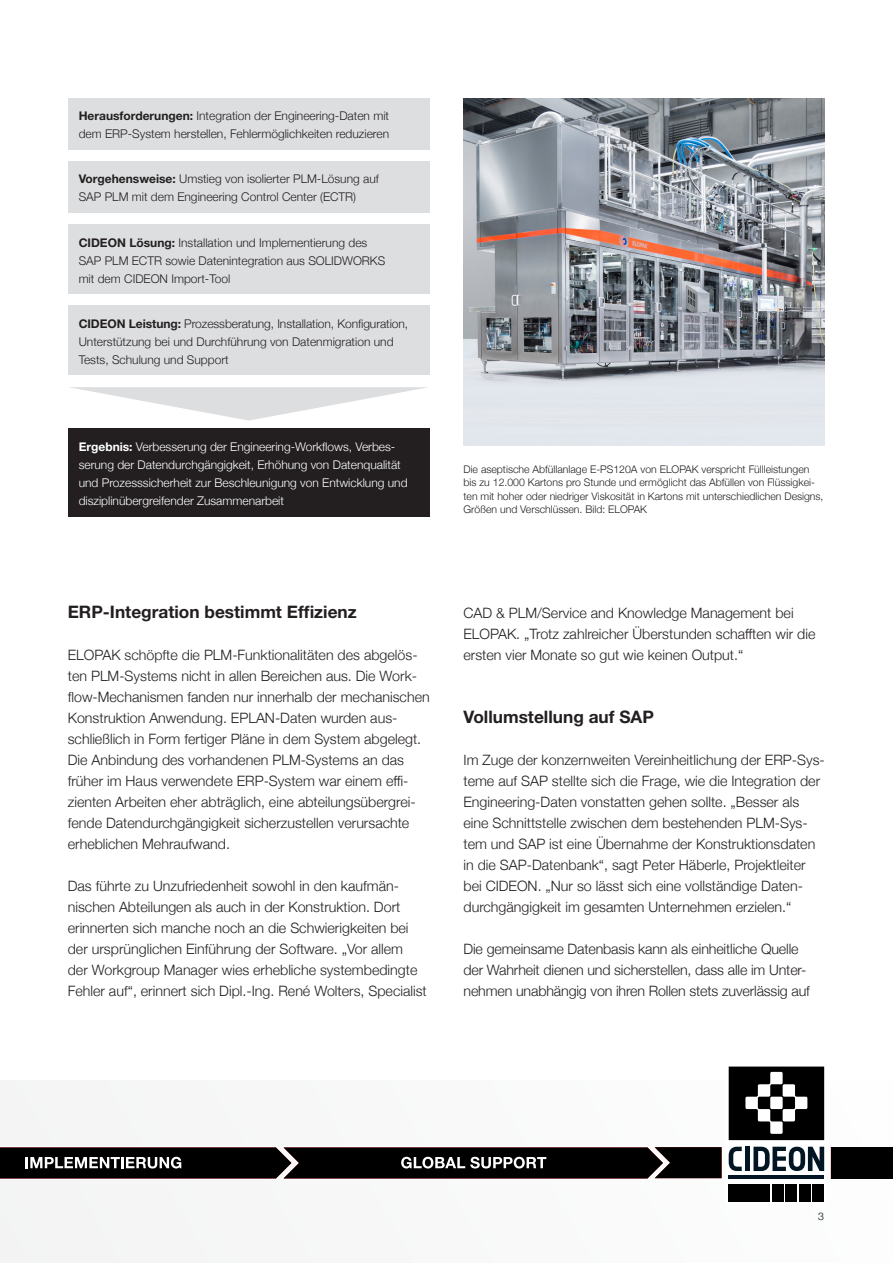
<style>
.page{position:relative;width:893px;height:1263px;background:#fff}
.page>*{position:absolute;margin:0;border:0;box-sizing:border-box;transform-origin:0 0}
.t1{font:700 17.25px "Helvetica Neue";color:#231f20}
.t2{font:300 14.25px/21px "Helvetica Neue";color:#231f20}
.t3{font:300 12px/18px "Helvetica Neue";color:#231f20}
.t4{font:300 12px/18px "Helvetica Neue";color:#fff}
.t5{font:300 10.5px/13.5px "Helvetica Neue";color:#231f20}
.t6{font:300 10.5px "Helvetica Neue";color:#000}
.s1{font-weight:700}
</style>
<div class="page">
<div style="left:0;top:1080px;width:893px;height:183px;background:#f8f8f9"></div>
<svg style="left:830px;top:1146px;width:63px;height:33px"></svg>
<div style="left:832px;top:1147px;width:61px;height:31px;background:#000"></div>
<svg style="left:0;top:1147px;width:722px;height:32px"></svg>
<svg style="left:728px;top:1066px;width:97px;height:136px"></svg>
<svg style="left:729px;top:1066px;width:95px;height:74px"></svg>
<hr style="left:729px;top:1175px;width:95px;height:4px;background:#011622">
<svg style="left:729px;top:1147px;width:13px;height:24px"></svg>
<div style="left:745px;top:1147px;width:5px;height:24px;background:#011622"></div>
<svg style="left:753px;top:1147px;width:71px;height:24px"></svg>
<div style="left:812px;top:1184px;width:12px;height:17px;background:#000"></div>
<div style="left:799px;top:1184px;width:12px;height:17px;background:#000"></div>
<div style="left:785px;top:1184px;width:12px;height:17px;background:#000"></div>
<div style="left:772px;top:1184px;width:12px;height:17px;background:#000"></div>
<div style="left:729px;top:1184px;width:41px;height:17px;background:#000"></div>
<div style="left:68px;top:98px;width:361px;height:51px;background:#dddee0"></div>
<div style="left:68px;top:161px;width:361px;height:52px;background:#dddee0"></div>
<div style="left:68px;top:224px;width:361px;height:70px;background:#dddee0"></div>
<div style="left:68px;top:306px;width:361px;height:69px;background:#dddee0"></div>
<div style="left:68px;top:428px;width:361px;height:89px;background:#231f20"></div>
<svg style="left:70px;top:387px;width:358px;height:34px"></svg>
<img style="left:463px;top:98px;width:362px;height:347px">
<p class="t3" style="left:79px;top:106px;width:312px"><span class="s1">Herausforderungen:</span> Integration der Engineering-Daten mit</p>
<p class="t3" style="left:79px;top:124px;width:312px">dem ERP-System herstellen, Fehlermöglichkeiten reduzieren</p>
<p class="t3" style="left:79px;top:169px;width:302px"><span class="s1">Vorgehensweise:</span> Umstieg von isolierter PLM-Lösung auf</p>
<p class="t3" style="left:79px;top:187px;width:279px">SAP PLM mit dem Engineering Control Center (ECTR)</p>
<p class="t3" style="left:79px;top:233px;width:290px"><span class="s1">CIDEON Lösung:</span> Installation und Implementierung des</p>
<p class="t3" style="left:79px;top:251px;width:308px">SAP PLM ECTR sowie Datenintegration aus SOLIDWORKS</p>
<p class="t3" style="left:79px;top:269px;width:153px">mit dem CIDEON Import-Tool</p>
<p class="t3" style="left:79px;top:314px;width:331px"><span class="s1">CIDEON Leistung:</span> Prozessberatung, Installation, Konfiguration,<br>Unterstützung bei und Durchführung von Datenmigration und<br>Tests, Schulung und Support</p>
<p class="t4" style="left:79px;top:436px;width:330px"><span class="s1">Ergebnis:</span> Verbesserung der Engineering-Workflows, Verbes&shy;serung der Datendurchgängigkeit, Erhöhung von Datenqualität und Prozesssicherheit zur Beschleunigung von Entwicklung und disziplinübergreifender Zusammenarbeit</p>
<p class="t5" style="left:463px;top:461px;width:362px">Die aseptische Abfüllanlage E-PS120A von ELOPAK verspricht Füllleistungen bis zu 12.000 Kartons pro Stunde und ermöglicht das Abfüllen von Flüssigkei&shy;ten mit hoher oder niedriger Viskosität in Kartons mit unterschiedlichen Designs, Größen und Verschlüssen. Bild: ELOPAK</p>
<p class="t1" style="left:68px;top:601px;width:290px">ERP-Integration bestimmt Effizienz</p>
<p class="t2" style="left:68px;top:643px;width:363px">ELOPAK schöpfte die PLM-Funktionalitäten des abgelös&shy;ten PLM-Systems nicht in allen Bereichen aus. Die Work&shy;flow-Mechanismen fanden nur innerhalb der mechanischen Konstruktion Anwendung. EPLAN-Daten wurden aus&shy;schließlich in Form fertiger Pläne in dem System abgelegt.<br>Die Anbindung des vorhandenen PLM-Systems an das früher im Haus verwendete ERP-System war einem effi&shy;zienten Arbeiten eher abträglich, eine abteilungsübergrei&shy;fende Datendurchgängigkeit sicherzustellen verursachte erheblichen Mehraufwand.</p>
<p class="t2" style="left:68px;top:874px;width:360px">Das führte zu Unzufriedenheit sowohl in den kaufmän&shy;nischen Abteilungen als auch in der Konstruktion. Dort erinnerten sich manche noch an die Schwierigkeiten bei der ursprünglichen Einführung der Software. „Vor allem<br>der Workgroup Manager wies erhebliche systembedingte Fehler auf“, erinnert sich Dipl.-Ing. René Wolters, Specialist</p>
<p class="t2" style="left:463px;top:601px;width:353px">CAD &amp; PLM/Service and Knowledge Management bei<br>ELOPAK. „Trotz zahlreicher Überstunden schafften wir die ersten vier Monate so gut wie keinen Output.“</p>
<p class="t1" style="left:463px;top:706px;width:192px">Vollumstellung auf SAP</p>
<p class="t2" style="left:463px;top:748px;width:363px">Im Zuge der konzernweiten Vereinheitlichung der ERP-Sys&shy;teme auf SAP stellte sich die Frage, wie die Integration der Engineering-Daten vonstatten gehen sollte. „Besser als eine Schnittstelle zwischen dem bestehenden PLM-Sys&shy;tem und SAP ist eine Übernahme der Konstruktionsdaten in die SAP-Datenbank“, sagt Peter Häberle, Projektleiter bei CIDEON. „Nur so lässt sich eine vollständige Daten&shy;durchgängigkeit im gesamten Unternehmen erzielen.“</p>
<p class="t2" style="left:463px;top:937px;width:348px">Die gemeinsame Datenbasis kann als einheitliche Quelle der Wahrheit dienen und sicherstellen, dass alle im Unter&shy;nehmen unabhängig von ihren Rollen stets zuverlässig auf</p>
<p class="t6" style="left:818px;top:1207px;width:7px">3</p>
</div>
